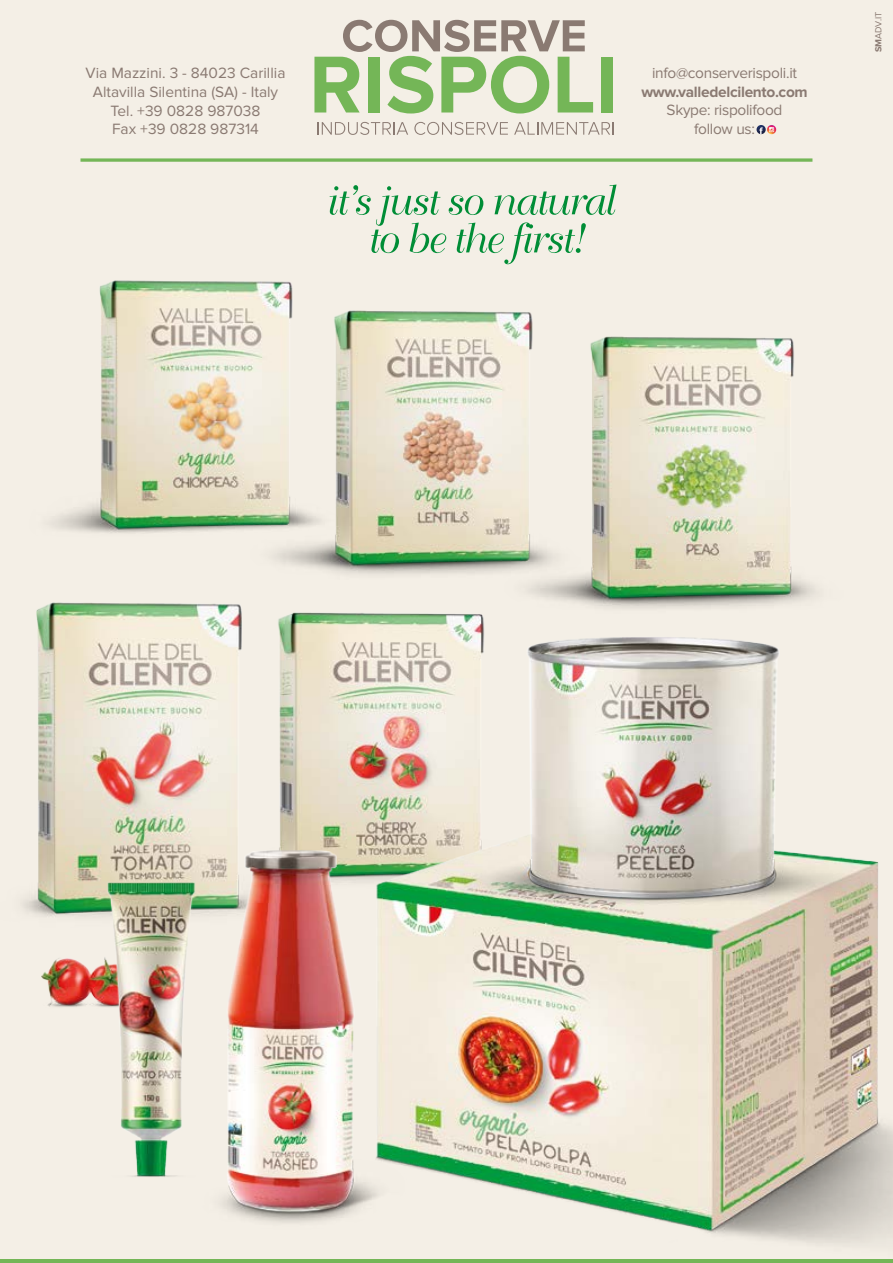
<style>
.page{position:relative;width:893px;height:1263px;background:#f4efe6}
.page>*{position:absolute;margin:0;border:0;box-sizing:border-box;transform-origin:0 0}
.t1{font:15.45px/18.6px "Proxima Nova";color:#8a7a72;text-align:center}
.t2{font:15.45px/18.6px "Proxima Nova";letter-spacing:-.02em;color:#8a7a72;text-align:center}
.t3{font:700 15.45px "Proxima Nova";letter-spacing:-.02em;color:#8a7a72}
.t4{font:9.15px "Proxima Nova";color:#8a7a72}
.s1{font-weight:700}
</style>
<div class="page">
<hr style="left:0;top:1260px;width:893px;height:3px;background:#74b657">
<svg style="left:334px;top:184px;width:282px;height:80px"></svg>
<svg style="left:314px;top:20px;width:279px;height:94px"></svg>
<div style="left:601px;top:57px;width:12px;height:55px;background:#74b657"></div>
<svg style="left:414px;top:122px;width:94px;height:13px"></svg>
<svg style="left:317px;top:122px;width:91px;height:13px"></svg>
<svg style="left:514px;top:122px;width:100px;height:13px"></svg>
<svg style="left:80px;top:158px;width:732px;height:4px"></svg>
<img style="left:339px;top:613px;width:121px;height:72px">
<img style="left:36px;top:602px;width:303px;height:236px">
<img style="left:351px;top:310px;width:182px;height:265px">
<img style="left:504px;top:336px;width:290px;height:211px">
<svg style="left:756px;top:125px;width:20px;height:9px"></svg>
<img style="left:50px;top:191px;width:301px;height:383px">
<img style="left:22px;top:838px;width:152px;height:339px">
<img style="left:174px;top:814px;width:56px;height:398px">
<img style="left:230px;top:685px;width:663px;height:575px">
<img style="left:460px;top:547px;width:410px;height:410px">
<p class="t1" style="left:86px;top:64px;width:201px">Via Mazzini. 3 - 84023 Carillia<br>Altavilla Silentina (SA) - Italy<br>Tel. +39 0828 987038<br>Fax +39 0828 987314</p>
<p class="t2" style="left:652px;top:64px;width:146px">info@conserverispoli.it</p>
<p class="t3" style="left:641px;top:83px;width:168px">www.valledelcilento.com</p>
<p class="t2" style="left:667px;top:101px;width:117px">Skype: rispolifood follow us:</p>
<p class="t4" style="left:873px;top:52px;width:42px;rotate:-90deg"><span class="s1">SM</span>ADV.IT</p>
</div>
